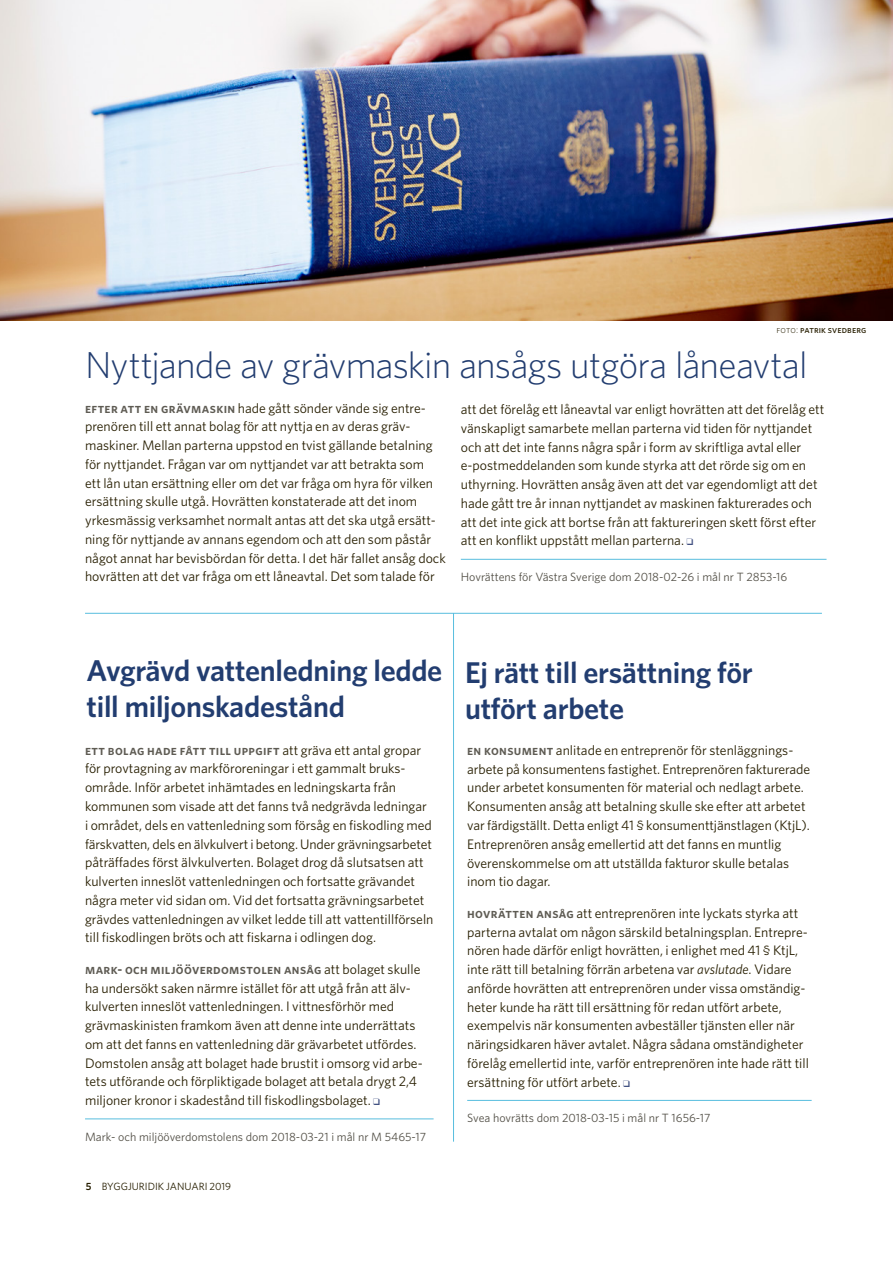
<style>
.page{position:relative;width:893px;height:1263px;background:#fff}
.page>*{position:absolute;margin:0;border:0;box-sizing:border-box;transform-origin:0 0}
.t1{font:300 37.5px "Whitney";letter-spacing:-.02em;color:#223d70}
.t2{font:600 30px/36px "Whitney";letter-spacing:-.01em;color:#223d70}
.t3{font:13.8px/18.8px "Whitney";color:#271e00}
.t4{font:13.8px "Whitney Semibold SC";letter-spacing:.025em;color:#5e5b53}
.t5{font:12px "Whitney";color:#535047}
.t6{font:10.5px "Whitney";color:#271e00}
.t7{font:9.75px "Whitney Medium SC";letter-spacing:.01em;color:#271e00}
.s1{font-family:"Whitney Light SC"}
.s2{font-family:"Whitney Semibold SC";color:#5e5b53}
.s3{color:#425182}
.s4{font-family:"Whitney";color:#271e00}
.s5{font-weight:600}
.s6{font-style:italic}
</style>
<div class="page">
<hr style="left:461px;top:559px;width:365px;height:1px;background:#57bdde">
<hr style="left:467px;top:1100px;width:345px;height:1px;background:#57bdde">
<img style="left:0;top:0;width:892px;height:320px">
<hr style="left:85px;top:613px;width:737px;height:1px;background:#57bdde">
<hr style="left:85px;top:1118px;width:349px;height:1px;background:#57bdde">
<hr style="left:453px;top:613px;width:1px;height:529px;background:#57bdde">
<p class="t7" style="left:777px;top:323px;width:91px"><span class="s1">foto:</span> patrik svedberg</p>
<h1 class="t1" style="left:85px;top:340px;width:724px">Nyttjande av grävmaskin ansågs utgöra låneavtal</h1>
<p class="t3" style="left:85px;top:398px;width:362px"><span class="s2">efter att en grävmaskin</span> hade gått sönder vände sig entre&shy;prenören till ett annat bolag för att nyttja en av deras gräv&shy;maskiner. Mellan parterna uppstod en tvist gällande betalning för nyttjandet. Frågan var om nyttjandet var att betrakta som<br>ett lån utan ersättning eller om det var fråga om hyra för vilken ersättning skulle utgå. Hovrätten konstaterade att det inom yrkesmässig verksamhet normalt antas att det ska utgå ersätt&shy;ning för nyttjande av annans egendom och att den som påstår något annat har bevisbördan för detta. I det här fallet ansåg dock hovrätten att det var fråga om ett låneavtal. Det som talade för</p>
<p class="t3" style="left:461px;top:400px;width:365px">att det förelåg ett låneavtal var enligt hovrätten att det förelåg ett vänskapligt samarbete mellan parterna vid tiden för nyttjandet och att det inte fanns några spår i form av skriftliga avtal eller e-postmeddelanden som kunde styrka att det rörde sig om en uthyrning. Hovrätten ansåg även att det var egendomligt att det hade gått tre år innan nyttjandet av maskinen fakturerades och att det inte gick att bortse från att faktureringen skett först efter att en konflikt uppstått mellan parterna. <span class="s3">❑</span></p>
<p class="t5" style="left:461px;top:569px;width:328px">Hovrättens för Västra Sverige dom 2018-02-26 i mål nr T 2853-16</p>
<h2 class="t2" style="left:87px;top:652px;width:357px">Avgrävd vattenledning ledde till miljonskadestånd</h2>
<p class="t4" style="left:85px;top:741px;width:338px">ett bolag hade fått till uppgift <span class="s4">att gräva ett antal gropar</span></p>
<p class="t3" style="left:85px;top:759px;width:350px">för provtagning av markföroreningar i ett gammalt bruks&shy;område. Inför arbetet inhämtades en ledningskarta från kommunen som visade att det fanns två nedgrävda ledningar i området, dels en vattenledning som försåg en fiskodling med färskvatten, dels en älvkulvert i betong. Under grävningsarbetet påträffades först älvkulverten. Bolaget drog då slutsatsen att kulverten inneslöt vattenledningen och fortsatte grävandet några meter vid sidan om. Vid det fortsatta grävningsarbetet grävdes vattenledningen av vilket ledde till att vattentillförseln till fiskodlingen bröts och att fiskarna i odlingen dog.</p>
<p class="t4" style="left:85px;top:960px;width:337px">mark- och miljööverdomstolen ansåg <span class="s4">att bolaget skulle</span></p>
<p class="t3" style="left:85px;top:978px;width:339px">ha undersökt saken närmre istället för att utgå från att älv&shy;kulverten inneslöt vattenledningen. I vittnesförhör med grävmaskinisten framkom även att denne inte underrättats om att det fanns en vattenledning där grävarbetet utfördes.<br>Domstolen ansåg att bolaget hade brustit i omsorg vid arbe&shy;tets utförande och förpliktigade bolaget att betala drygt 2,4 miljoner kronor i skadestånd till fiskodlingsbolaget. <span class="s3">❑</span></p>
<p class="t5" style="left:85px;top:1128px;width:342px">Mark- och miljööverdomstolens dom 2018-03-21 i mål nr M 5465-17</p>
<p class="t6" style="left:86px;top:1179px;width:147px"><span class="s5">5</span> BYGGJURIDIK JANUARI 2019</p>
<h2 class="t2" style="left:465px;top:654px;width:289px">Ej rätt till ersättning för utfört arbete</h2>
<p class="t3" style="left:467px;top:740px;width:345px"><span class="s2">en konsument</span> anlitade en entreprenör för stenläggnings&shy;arbete på konsumentens fastighet. Entreprenören fakturerade under arbetet konsumenten för material och nedlagt arbete.<br>Konsumenten ansåg att betalning skulle ske efter att arbetet var färdigställt. Detta enligt 41 § konsumenttjänstlagen (KtjL).<br>Entreprenören ansåg emellertid att det fanns en muntlig överenskommelse om att utställda fakturor skulle betalas inom tio dagar.</p>
<p class="t3" style="left:467px;top:903px;width:343px"><span class="s2">hovrätten ansåg</span> att entreprenören inte lyckats styrka att parterna avtalat om någon särskild betalningsplan. Entrepre&shy;nören hade därför enligt hovrätten, i enlighet med 41 § KtjL, inte rätt till betalning förrän arbetena var <span class="s6">avslutade</span>. Vidare anförde hovrätten att entreprenören under vissa omständig&shy;heter kunde ha rätt till ersättning för redan utfört arbete, exempelvis när konsumenten avbeställer tjänsten eller när näringsidkaren häver avtalet. Några sådana omständigheter förelåg emellertid inte, varför entreprenören inte hade rätt till ersättning för utfört arbete. <span class="s3">❑</span></p>
<p class="t5" style="left:467px;top:1110px;width:245px">Svea hovrätts dom 2018-03-15 i mål nr T 1656-17</p>
</div>
